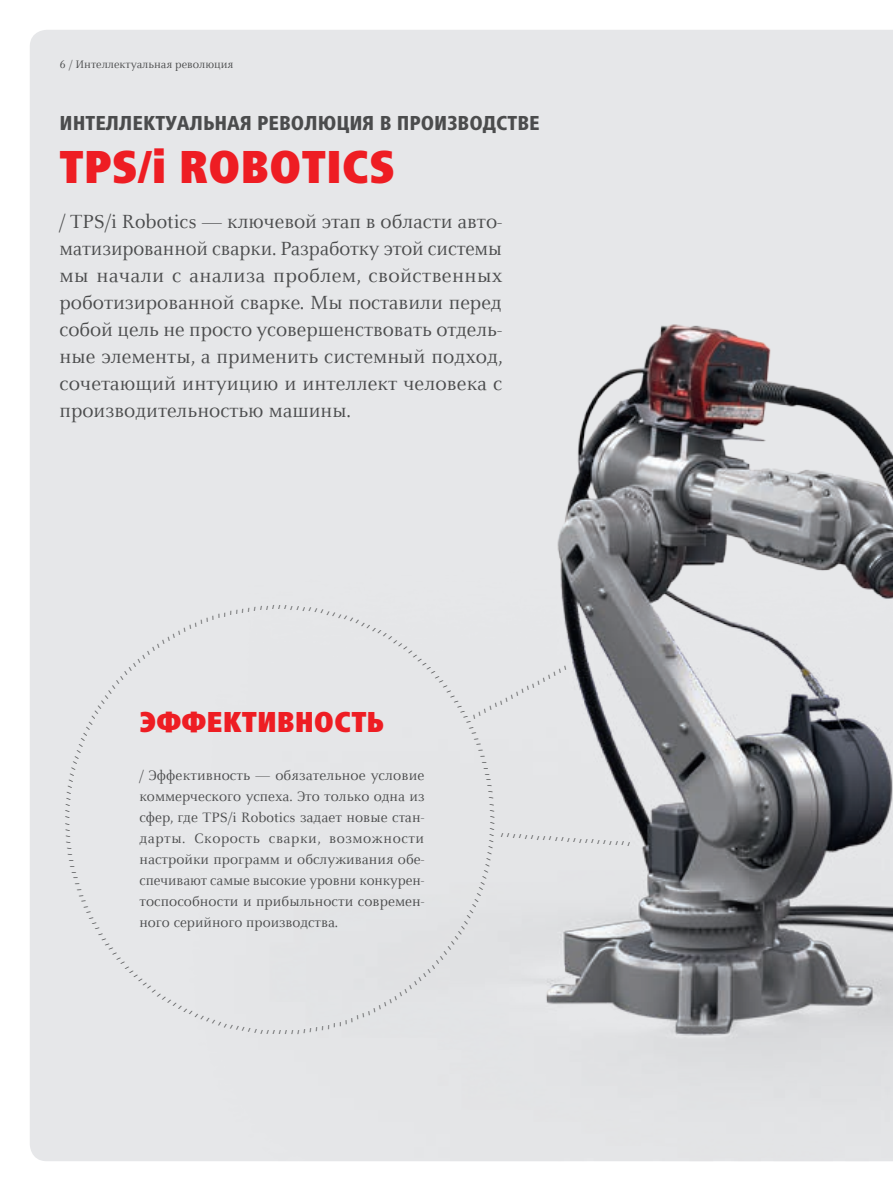
<style>
.page{position:relative;width:893px;height:1191px;background:#fff}
.page>*{position:absolute;margin:0;border:0;box-sizing:border-box;transform-origin:0 0}
.t1{font:900 condensed 48px "Frutiger Next LTW1 G";color:#ee1d23}
.t2{font:900 condensed 30px "Frutiger Next LTW1 G";color:#ee1d23}
.t3{font:21px/27px "Celeste Offc Pro";color:#4b4c4d;text-align:justify}
.t4{font:800 condensed 21px "Frutiger Next LTW1 G";color:#4b4c4d}
.t5{font:15px/21px "Celeste Offc Pro";color:#4b4c4d;text-align:justify}
.t6{font:12px "Celeste Offc Pro";color:#4b4c4d}
.t7{font:900 condensed 6px "Frutiger Next LTW1 G";color:#4b4c4d}
</style>
<div class="page">
<div style="left:30px;top:30px;width:863px;height:48px;background:#e6e7e9"></div>
<img style="left:30px;top:78px;width:863px;height:1083px">
<div style="left:66px;top:605px;width:208px;height:207px;background:#e6e7e9"></div>
<div style="left:285px;top:605px;width:209px;height:429px;background:#e4e5e7"></div>
<div style="left:65px;top:822px;width:210px;height:212px;background:#e6e7e9"></div>
<p class="t6" style="left:60px;top:57px;width:175px">6 / Интеллектуальная революция</p>
<p class="t4" style="left:60px;top:111px;width:482px">Интеллектуальная революция в производстве</p>
<h1 class="t1" style="left:60px;top:139px;width:337px">TPS/i ROBOTICS</h1>
<p class="t3" style="left:60px;top:208px;width:445px">/ TPS/i Robotics — ключевой этап в области авто&shy;матизированной сварки. Разработку этой системы мы начали с анализа проблем, свойственных роботизированной сварке. Мы поставили перед собой цель не просто усовершенствовать отдель&shy;ные элементы, а применить системный подход, сочетающий интуицию и интеллект человека с производительностью машины.</p>
<p class="t7" style="left:64px;top:818px;width:3px;rotate:-90deg">/</p>
<p class="t7" style="left:279px;top:604px;width:3px">/</p>
<h2 class="t2" style="left:139px;top:705px;width:246px">Эффективность</h2>
<p class="t5" style="left:139px;top:764px;width:287px">/ Эффективность — обязательное условие коммерческого успеха. Это только одна из сфер, где TPS/i Robotics задает новые стан&shy;дарты. Скорость сварки, возможности настройки программ и обслуживания обе&shy;спечивают самые высокие уровни конкурен&shy;тоспособности и прибыльности современ&shy;ного серийного производства.</p>
<p class="t7" style="left:281px;top:1035px;width:3px;rotate:180deg">/</p>
<p class="t7" style="left:472px;top:714px;width:106px;rotate:-28deg">//////////////////</p>
<p class="t7" style="left:501px;top:831px;width:130px;rotate:4deg">//////////////////////</p>
</div>
